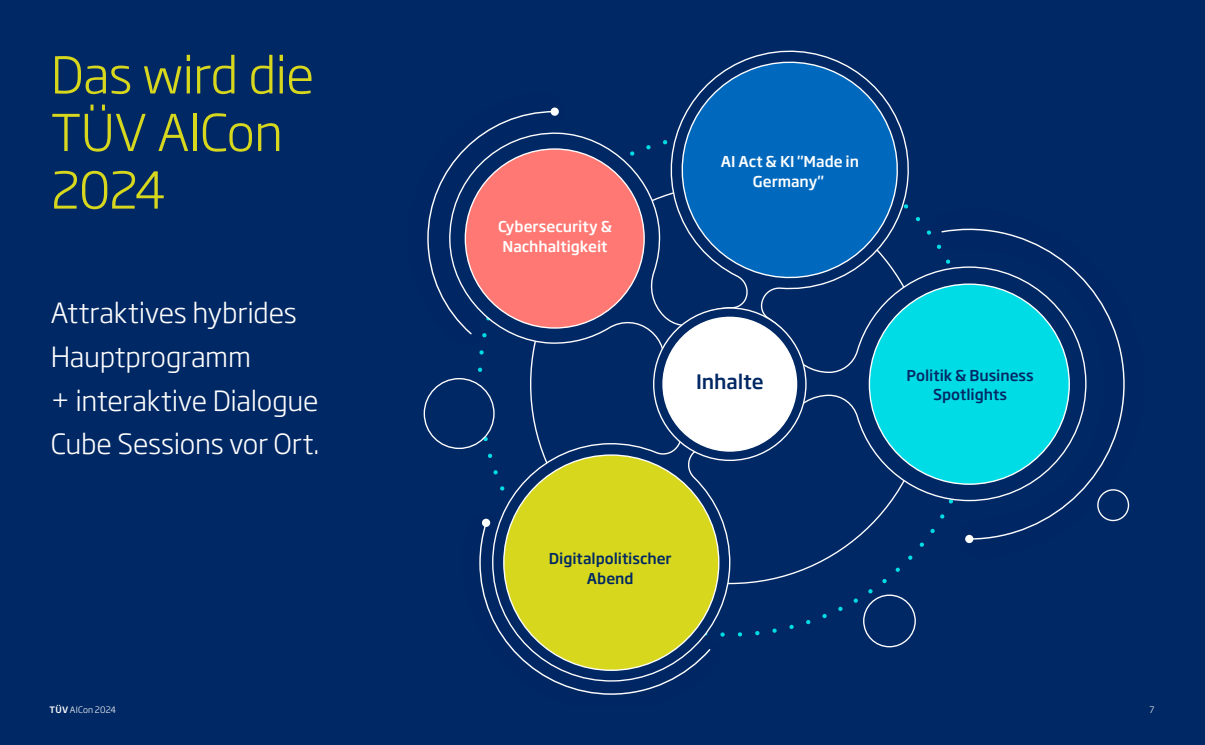
<style>
.page{position:relative;width:1205px;height:745px;background:#fff}
.page>*{position:absolute;margin:0;border:0;box-sizing:border-box;transform-origin:0 0}
.Headline{font:300 50px/57.5px "Soho Gothic Pro";letter-spacing:-.015em;color:#d7d71e}
.Infotext_Box{font:300 27.5px/43.8px "Soho Gothic Pro";letter-spacing:-.01em;color:#fff}
.Copy_Grafik{font:500 19.62px "Soho Gothic Pro";letter-spacing:-.005em;color:#002864}
.Copy_Grafik-2{font:500 14.75px/19.6px "Soho Gothic Pro";color:#fff;text-align:center}
.Copy_Grafik-3{font:500 14.75px/19.6px "Soho Gothic Pro";color:#002864;text-align:center}
.t1{font:300 8.75px "Soho Gothic Pro";letter-spacing:.015em;color:#fff}
.s1{font-weight:500}
</style>
<div class="page">
<div style="left:0;top:0;width:1205px;height:744px;background:#002864"></div>
<svg style="left:448px;top:138px;width:468px;height:510px"></svg>
<div style="left:504px;top:455px;width:215px;height:214px;background:#d7d71e;border-radius:50%"></div>
<div style="left:465px;top:149px;width:179px;height:179px;background:#ff7873;border-radius:50%"></div>
<div style="left:424px;top:378px;width:70px;height:70px;background:#002864;border-radius:50%"></div>
<div style="left:424px;top:378px;width:71px;height:71px;border:1px solid #fff;border-radius:50%"></div>
<div style="left:864px;top:595px;width:51px;height:51px;background:#002864;border-radius:50%"></div>
<div style="left:863px;top:594px;width:53px;height:53px;border:1px solid #fff;border-radius:50%"></div>
<img style="left:453px;top:495px;width:286px;height:153px">
<svg style="left:479px;top:520px;width:233px;height:175px"></svg>
<div style="left:482px;top:518px;width:8px;height:8px;background:#fff;border-radius:50%"></div>
<img style="left:448px;top:132px;width:140px;height:235px">
<svg style="left:427px;top:111px;width:129px;height:224px"></svg>
<div style="left:550px;top:107px;width:9px;height:9px;background:#fff;border-radius:50%"></div>
<img style="left:910px;top:230px;width:220px;height:341px">
<svg style="left:940px;top:228px;width:185px;height:312px"></svg>
<div style="left:965px;top:534px;width:8px;height:8px;background:#fff;border-radius:50%"></div>
<svg style="left:658px;top:138px;width:264px;height:310px"></svg>
<svg style="left:669px;top:50px;width:243px;height:242px"></svg>
<svg style="left:654px;top:308px;width:152px;height:152px"></svg>
<div style="left:663px;top:317px;width:133px;height:133px;background:#fff;border-radius:50%"></div>
<div style="left:869px;top:284px;width:200px;height:200px;background:#00dce6;border-radius:50%"></div>
<p class="Headline" style="left:51px;top:43px;width:265px">Das wird die<br>TÜV AICon<br>2024</p>
<p class="Infotext_Box" style="left:51px;top:289px;width:248px">Attraktives hybrides<br>Hauptprogramm</p>
<p class="Infotext_Box" style="left:51px;top:377px;width:270px">+ interaktive Dialogue<br>Cube Sessions vor Ort.</p>
<p class="Copy_Grafik-2" style="left:498px;top:215px;width:116px">Cybersecurity &amp;<br>Nachhaltigkeit</p>
<p class="Copy_Grafik-2" style="left:721px;top:151px;width:140px">AI Act &amp; KI "Made in<br>Germany"</p>
<p class="Copy_Grafik" style="left:696px;top:366px;width:69px">Inhalte</p>
<p class="Copy_Grafik-3" style="left:906px;top:364px;width:129px">Politik &amp; Business<br>Spotlights</p>
<p class="Copy_Grafik-3" style="left:549px;top:547px;width:124px">Digitalpolitischer<br>Abend</p>
<p class="t1" style="left:50px;top:702px;width:68px"><span class="s1">TÜV</span> AICon 2024</p>
<p class="t1" style="left:1149px;top:702px;width:6px">7</p>
</div>
